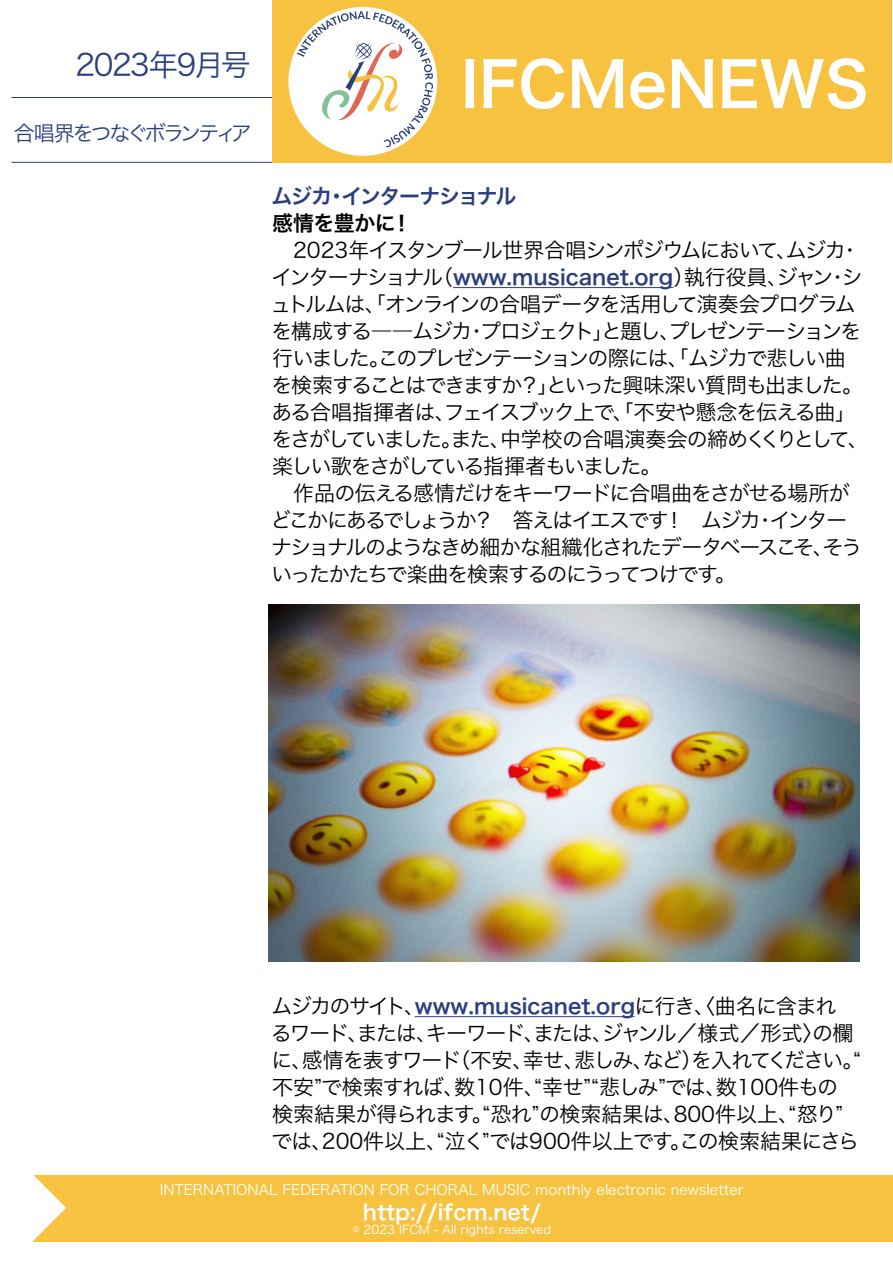
<style>
.page{position:relative;width:893px;height:1263px;background:#fff}
.page>*{position:absolute;margin:0;border:0;box-sizing:border-box;transform-origin:0 0}
.t1{font:61.5px "Hira Kaku Pro W6";color:#fff}
.t2{font:30px "Hira Kaku Pro W3";letter-spacing:-.05em;color:#2a3f7c}
.t3{font:21px/27px "Hira Kaku Pro W3";letter-spacing:-.07em;color:#000}
.t4{font:21px/27px "Hira Kaku Pro W3";letter-spacing:-.04em;color:#000}
.t5{font:21px "Hira Kaku Pro W6";color:#fff}
.t6{font:21px "Hira Kaku Pro W6";letter-spacing:-.08em;color:#2a3f7c}
.t7{font:21px "Hira Kaku Pro W3";letter-spacing:-.14em;color:#2a3f7c}
.t8{font:21px "Hira Kaku Pro W6";letter-spacing:-.03em;color:#000}
.t9{font:14.25px "Hira Kaku Pro W3";color:#fff}
.t10{font:12px "Hira Kaku Pro W3";color:#fff}
.s1{font-family:"Hira Kaku Pro W6";color:#2a3f7c}
</style>
<div class="page">
<hr style="left:453px;top:287px;width:220px;height:1px;background:#2a3f7c">
<hr style="left:415px;top:1016px;width:220px;height:1px;background:#2a3f7c">
<div style="left:33px;top:1176px;width:860px;height:66px;background:#f6c240"></div>
<svg style="left:33px;top:1175px;width:33px;height:66px"></svg>
<div style="left:272px;top:0;width:619px;height:163px;background:#f6c240"></div>
<div style="left:288px;top:7px;width:149px;height:149px;background:#fff;border-radius:50%"></div>
<svg style="left:297px;top:11px;width:136px;height:136px"></svg>
<hr style="left:11px;top:97px;width:261px;height:1px;background:#2a3f7c">
<hr style="left:11px;top:162px;width:261px;height:1px;background:#2a3f7c">
<img style="left:269px;top:604px;width:591px;height:357px">
<h2 class="t2" style="left:76px;top:38px;width:177px">2023年9月号</h2>
<p class="t7" style="left:14px;top:114px;width:239px">合唱界をつなぐボランティア</p>
<h1 class="t1" style="left:461px;top:29px;width:409px">IFCMeNEWS</h1>
<p class="t6" style="left:271px;top:177px;width:247px">ムジカ・インターナショナル</p>
<p class="t8" style="left:272px;top:204px;width:142px">感情を豊かに！</p>
<p class="t3" style="left:270px;top:235px;width:600px">　2023年イスタンブール世界合唱シンポジウムにおいて、ムジカ・インターナショナル（<span class="s1">www.musicanet.org</span>）執行役員、ジャン・シュトルムは、「オンラインの合唱データを活用して演奏会プログラムを構成する――ムジカ・プロジェクト」と題し、プレゼンテーションを行いました。このプレゼンテーションの際には、「ムジカで悲しい曲を検索することはできますか？」といった興味深い質問も出ました。ある合唱指揮者は、フェイスブック上で、「不安や懸念を伝える曲」をさがしていました。また、中学校の合唱演奏会の締めくくりとして、楽しい歌をさがしている指揮者もいました。<br>　作品の伝える感情だけをキーワードに合唱曲をさがせる場所がどこかにあるでしょうか？　答えはイエスです！　ムジカ・インターナショナルのようなきめ細かな組織化されたデータベースこそ、そういったかたちで楽曲を検索するのにうってつけです。</p>
<p class="t4" style="left:271px;top:991px;width:594px">ムジカのサイト、<span class="s1">www.musicanet.org</span>に行き、〈曲名に含まれ<br>るワード、または、キーワード、または、ジャンル／様式／形式〉の欄に、感情を表すワード（不安、幸せ、悲しみ、など）を入れてください。“不安”で検索すれば、数10件、“幸せ”“悲しみ”では、数100件もの<br>検索結果が得られます。“恐れ”の検索結果は、800件以上、“怒り”では、200件以上、“泣く”では900件以上です。この検索結果にさら</p>
<p class="t9" style="left:160px;top:1177px;width:585px">INTERNATIONAL FEDERATION FOR CHORAL MUSIC monthly electronic newsletter</p>
<p class="t5" style="left:363px;top:1193px;width:179px">http://ifcm.net/</p>
<p class="t10" style="left:353px;top:1219px;width:200px">© 2023 IFCM - All rights reserved</p>
</div>
